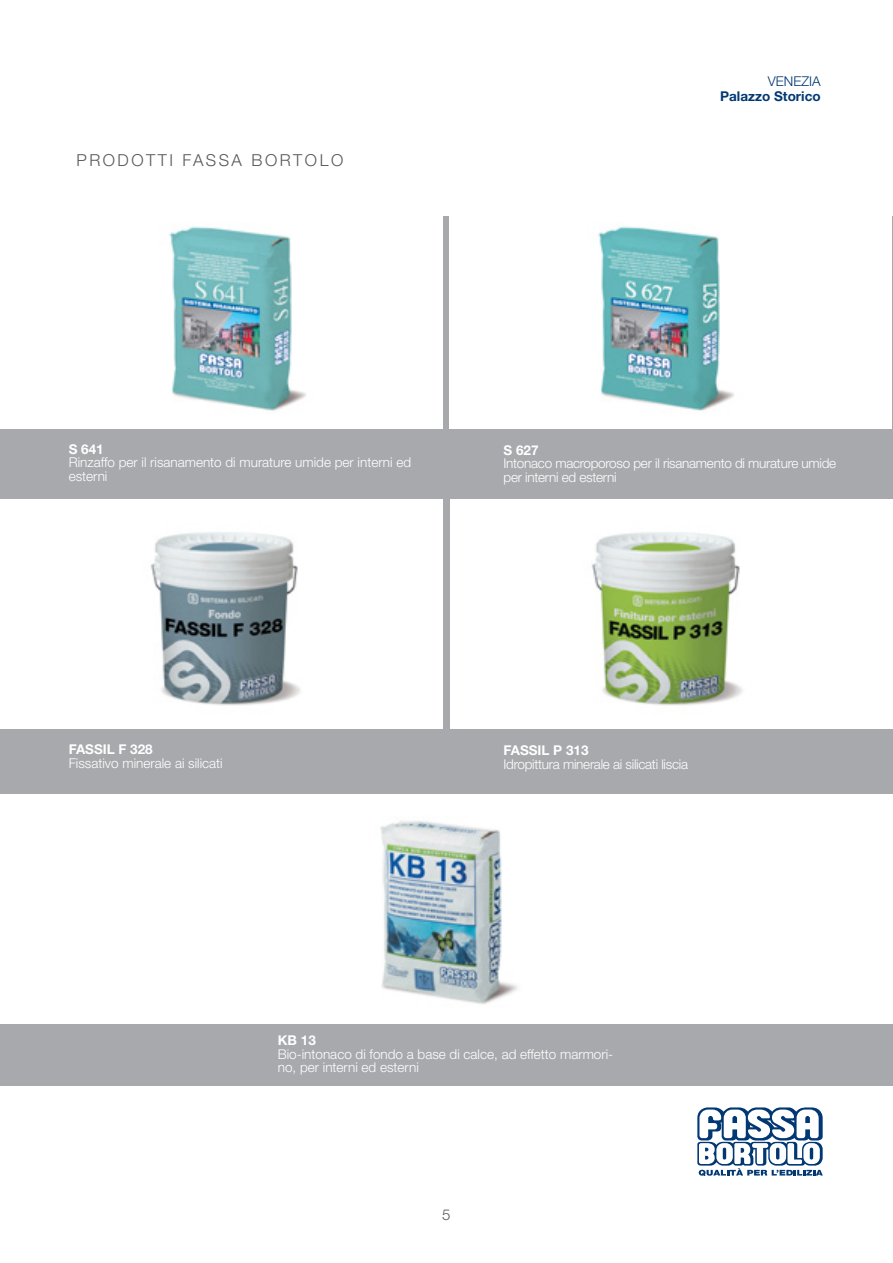
<style>
.page{position:relative;width:893px;height:1263px;background:#fff}
.page>*{position:absolute;margin:0;border:0;box-sizing:border-box;transform-origin:0 0}
.t1{font:300 16.5px "Helvetica Neue LT Std";letter-spacing:.15em;color:#57585a}
.t2{font:300 15px "Helvetica Neue LT Std";color:#57585a}
.Titolo_Sinistra{font:300 13.5px/13.5px "Helvetica Neue LT Std";color:#fff}
.Titolo_Sinistra-2{font:300 13.5px/13.5px "Helvetica Neue LT Std";letter-spacing:-.02em;color:#fff}
.Titolo_Sinistra-3{font:700 13.5px "Helvetica Neue LT Std";color:#fff}
.t3{font:700 13.5px "Helvetica Neue LT Std";color:#013874}
.t4{font:300 13.5px "Helvetica Neue LT Std";color:#013874}
</style>
<div class="page">
<svg style="left:697px;top:1107px;width:126px;height:69px"></svg>
<div style="left:0;top:216px;width:893px;height:302px;background:#a8a9ad"></div>
<div style="left:0;top:199px;width:442px;height:230px;background:#fff"></div>
<img style="left:169px;top:226px;width:137px;height:185px">
<div style="left:450px;top:199px;width:442px;height:230px;background:#fff"></div>
<img style="left:598px;top:226px;width:136px;height:185px">
<div style="left:0;top:517px;width:893px;height:302px;background:#a8a9ad"></div>
<div style="left:0;top:500px;width:442px;height:229px;background:#fff"></div>
<img style="left:150px;top:532px;width:150px;height:174px">
<div style="left:451px;top:500px;width:442px;height:229px;background:#fff"></div>
<img style="left:591px;top:532px;width:151px;height:174px">
<div style="left:0;top:811px;width:893px;height:274px;background:#a8a9ad"></div>
<div style="left:0;top:794px;width:893px;height:229px;background:#fff"></div>
<img style="left:380px;top:820px;width:138px;height:185px">
<p class="t1" style="left:77px;top:150px;width:268px">PRODOTTI FASSA BORTOLO</p>
<p class="t4" style="left:768px;top:73px;width:54px">VENEZIA</p>
<p class="t3" style="left:720px;top:88px;width:102px">Palazzo Storico</p>
<p class="Titolo_Sinistra-3" style="left:69px;top:440px;width:37px">S 641</p>
<p class="Titolo_Sinistra" style="left:69px;top:455px;width:344px">Rinzaffo per il risanamento di murature umide per interni ed esterni</p>
<p class="Titolo_Sinistra-3" style="left:504px;top:442px;width:37px">S 627</p>
<p class="Titolo_Sinistra-2" style="left:504px;top:456px;width:334px">Intonaco macroporoso per il risanamento di murature umide per interni ed esterni</p>
<p class="Titolo_Sinistra-3" style="left:69px;top:741px;width:86px">FASSIL F 328</p>
<p class="Titolo_Sinistra" style="left:69px;top:756px;width:156px">Fissativo minerale ai silicati</p>
<p class="Titolo_Sinistra-3" style="left:504px;top:742px;width:87px">FASSIL P 313</p>
<p class="Titolo_Sinistra-2" style="left:504px;top:757px;width:186px">Idropittura minerale ai silicati liscia</p>
<p class="Titolo_Sinistra-3" style="left:278px;top:1032px;width:40px">KB 13</p>
<p class="Titolo_Sinistra" style="left:278px;top:1047px;width:337px">Bio-intonaco di fondo a base di calce, ad effetto marmori&shy;no, per interni ed esterni</p>
<p class="t2" style="left:442px;top:1205px;width:10px">5</p>
</div>
